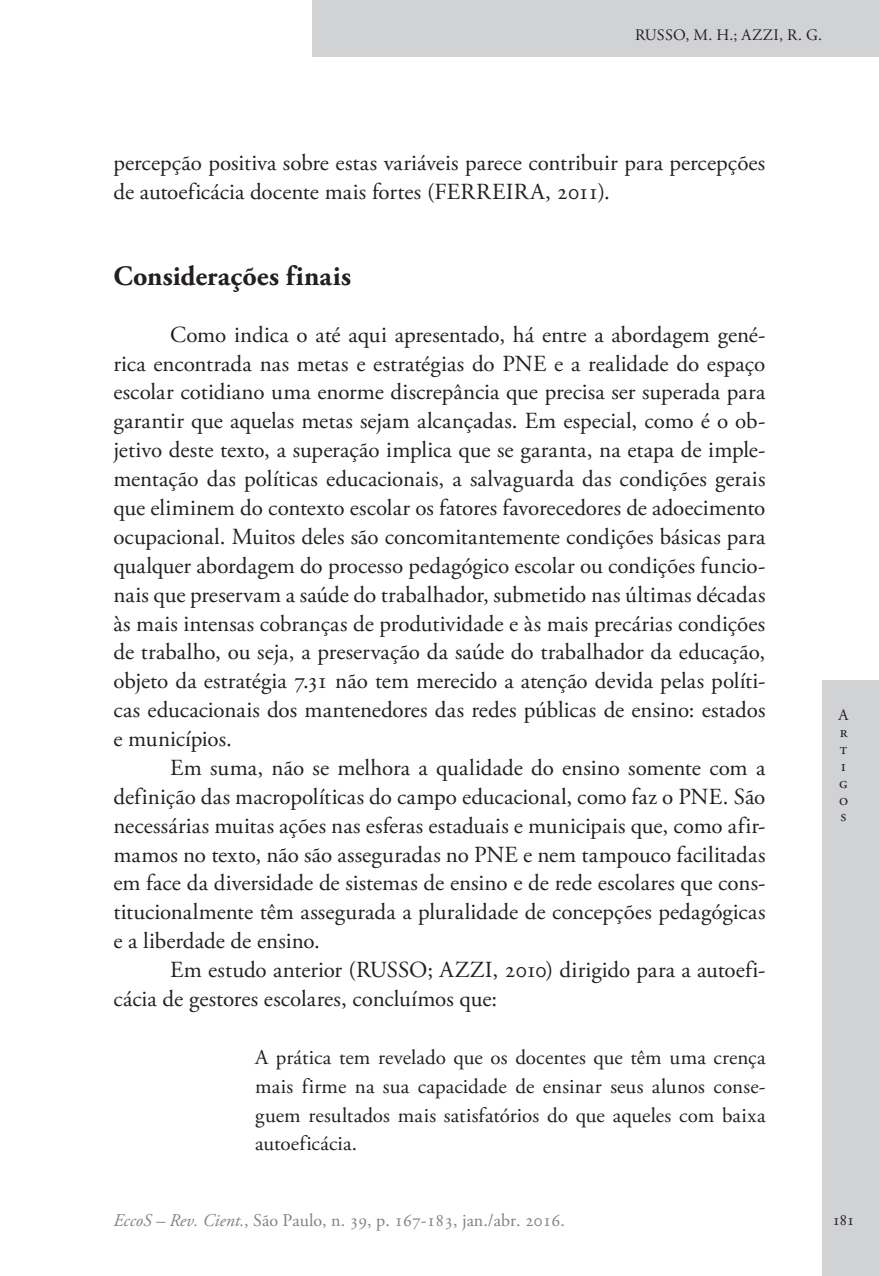
<style>
.page{position:relative;width:879px;height:1276px;background:#fff}
.page>*{position:absolute;margin:0;border:0;box-sizing:border-box;transform-origin:0 0}
.Ec_SubTitulo{font:700 28px "Adobe Garamond Pro";letter-spacing:.01em;color:#231f20}
.Ec_Normal{font:23px/28.8px "Adobe Garamond Pro";color:#231f20}
.Ec_Normal_-_citação{font:21px/28.8px "Adobe Garamond Pro";color:#231f20;text-align:justify}
.t1{font:18px "Adobe Garamond Pro";color:#808285}
.t2{font:16px/16.8px "Adobe Garamond Pro";letter-spacing:.01em;color:#231f20}
.s1{font-style:italic}
</style>
<div class="page">
<div style="left:312px;top:0;width:567px;height:57px;background:#d1d2d4"></div>
<div style="left:822px;top:680px;width:57px;height:596px;background:#d1d2d4"></div>
<p class="t2" style="left:635px;top:27px;width:189px">RUSSO, M. H.; AZZI, R. G.</p>
<p class="Ec_Normal" style="left:113px;top:149px;width:653px">percepção positiva sobre estas variáveis parece contribuir para percepções de autoeficácia docente mais fortes (FERREIRA, 2011).</p>
<p class="Ec_SubTitulo" style="left:113px;top:260px;width:239px">Considerações finais</p>
<p class="Ec_Normal" style="left:113px;top:321px;width:654px;text-align:justify;text-indent:57px">Como indica o até aqui apresentado, há entre a abordagem gené&shy;rica encontrada nas metas e estratégias do PNE e a realidade do espaço escolar cotidiano uma enorme discrepância que precisa ser superada para garantir que aquelas metas sejam alcançadas. Em especial, como é o ob&shy;jetivo deste texto, a superação implica que se garanta, na etapa de imple&shy;mentação das políticas educacionais, a salvaguarda das condições gerais que eliminem do contexto escolar os fatores favorecedores de adoecimento ocupacional. Muitos deles são concomitantemente condições básicas para qualquer abordagem do processo pedagógico escolar ou condições funcio&shy;nais que preservam a saúde do trabalhador, submetido nas últimas décadas às mais intensas cobranças de produtividade e às mais precárias condições de trabalho, ou seja, a preservação da saúde do trabalhador da educação, objeto da estratégia 7.31 não tem merecido a atenção devida pelas políti&shy;cas educacionais dos mantenedores das redes públicas de ensino: estados e municípios.</p>
<p class="Ec_Normal" style="left:113px;top:754px;width:653px;text-align:justify;text-indent:57px">Em suma, não se melhora a qualidade do ensino somente com a definição das macropolíticas do campo educacional, como faz o PNE. São necessárias muitas ações nas esferas estaduais e municipais que, como afir&shy;mamos no texto, não são asseguradas no PNE e nem tampouco facilitadas em face da diversidade de sistemas de ensino e de rede escolares que cons&shy;titucionalmente têm assegurada a pluralidade de concepções pedagógicas e a liberdade de ensino.</p>
<p class="Ec_Normal" style="left:113px;top:956px;width:653px;text-indent:57px">Em estudo anterior (RUSSO; AZZI, 2010) dirigido para a autoefi&shy;cácia de gestores escolares, concluímos que:</p>
<p class="Ec_Normal_-_citação" style="left:255px;top:1043px;width:512px">A prática tem revelado que os docentes que têm uma crença mais firme na sua capacidade de ensinar seus alunos conse&shy;guem resultados mais satisfatórios do que aqueles com baixa autoeficácia.</p>
<p class="t2" style="left:838px;top:707px;width:11px">A r t i g o s</p>
<p class="t1" style="left:113px;top:1209px;width:453px"><span class="s1">EccoS – Rev. Cient.</span>, São Paulo, n. 39, p. 167-183, jan./abr. 2016.</p>
<p class="t2" style="left:832px;top:1212px;width:24px">181</p>
</div>
